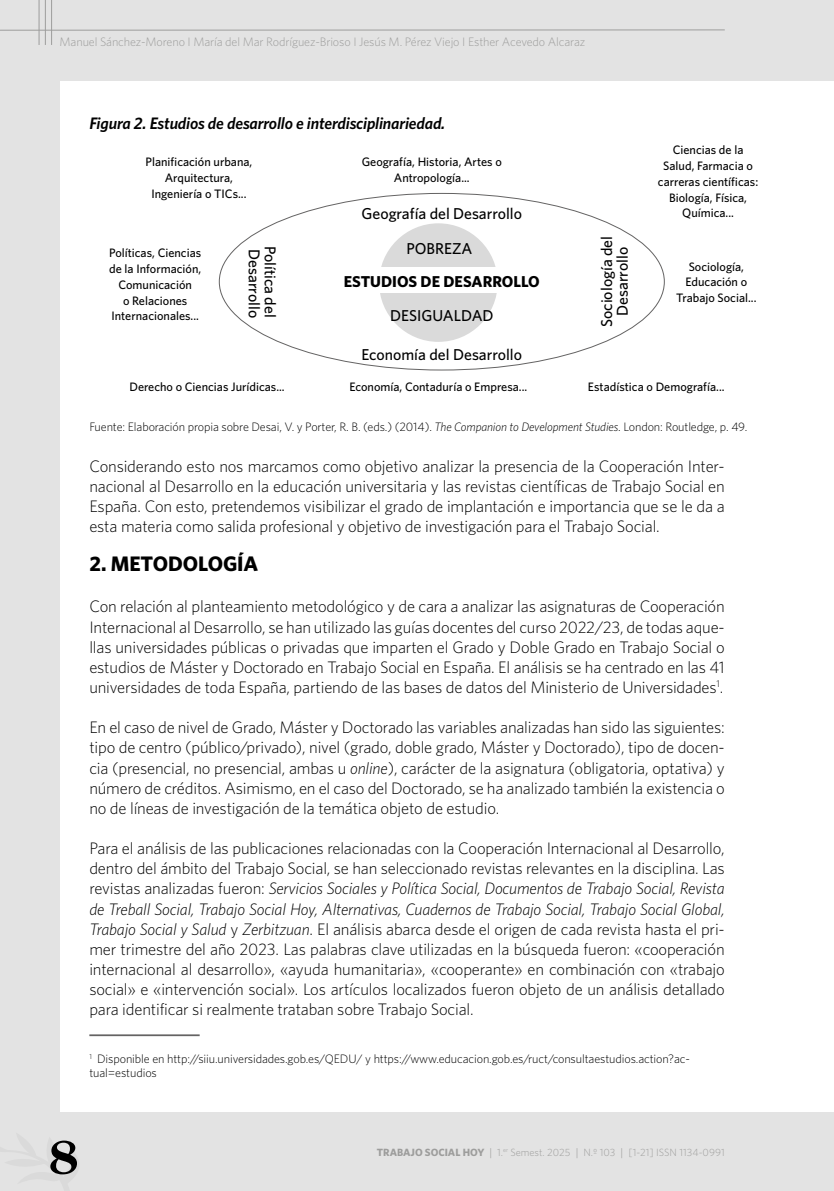
<style>
.page{position:relative;width:834px;height:1191px;background:#fff}
.page>*{position:absolute;margin:0;border:0;box-sizing:border-box;transform-origin:0 0}
.t1{font:700 52.5px "Miller Text";color:#000}
.t2{font:700 21px "Whitney";letter-spacing:-.01em;color:#000}
.t3{font:300 16.62px/20.1px "Whitney";letter-spacing:-.01em;color:#000;text-align:justify}
.t4{font:italic 600 16.62px "Whitney";letter-spacing:-.01em;color:#000}
.t5{font:500 15.75px/15.8px "Whitney";color:#000;text-align:center}
.t6{font:700 15.75px "Whitney";color:#000}
.t7{font:500 12.25px/15.8px "Whitney";color:#000;text-align:center}
.t8{font:300 12.25px/14px "Whitney";letter-spacing:-.01em;color:#000}
.t9{font:300 12.25px "Whitney";letter-spacing:-.01em;color:#9d9d9c}
.t10{font:300 10.5px "Whitney";color:#9d9d9c}
.s1{font-style:italic}
.s2{font-weight:700}
.s3{font-family:"Miller Text";font-weight:400}
</style>
<div class="page">
<div style="left:0;top:0;width:833px;height:1191px;background:#e3e3e3"></div>
<div style="left:60px;top:81px;width:773px;height:1030px;background:#fff"></div>
<hr style="left:39px;top:0;width:1px;height:45px;background:#9d9d9c">
<hr style="left:0;top:30px;width:724px;height:1px;background:#9d9d9c">
<hr style="left:45px;top:0;width:1px;height:45px;background:#9d9d9c">
<hr style="left:51px;top:0;width:1px;height:45px;background:#9d9d9c">
<div style="left:379px;top:223px;width:118px;height:119px;background:#dadada;border-radius:50%"></div>
<hr style="left:89px;top:1034px;width:111px;height:2px;background:#646363">
<div style="left:334px;top:267px;width:214px;height:26px;background:#fff"></div>
<p class="t9" style="left:60px;top:34px;width:527px">Manuel Sánchez-Moreno І María del Mar Rodríguez-Brioso І Jesús M. Pérez Viejo І Esther Acevedo Alcaraz</p>
<p class="t4" style="left:89px;top:112px;width:357px">Figura 2. Estudios de desarrollo e interdisciplinariedad.</p>
<p class="t7" style="left:145px;top:154px;width:108px">Planificación urbana,<br>Arquitectura,<br>Ingeniería o TICs...</p>
<p class="t7" style="left:109px;top:245px;width:93px">Políticas, Ciencias de la Información,<br>Comunicación<br>o Relaciones<br>Internacionales...</p>
<p class="t5" style="left:262px;top:249px;width:70px;rotate:90deg">Desarrollo</p>
<p class="t5" style="left:278px;top:246px;width:73px;rotate:90deg">Política del</p>
<p class="t7" style="left:361px;top:154px;width:142px">Geografía, Historia, Artes o<br>Antropología...</p>
<p class="t5" style="left:361px;top:205px;width:162px">Geografía del Desarrollo</p>
<p class="t5" style="left:406px;top:240px;width:67px">POBREZA</p>
<p class="t6" style="left:344px;top:270px;width:197px">ESTUDIOS DE DESARROLLO</p>
<p class="t5" style="left:390px;top:307px;width:105px">DESIGUALDAD</p>
<p class="t5" style="left:361px;top:346px;width:162px">Economía del Desarrollo</p>
<p class="t7" style="left:129px;top:379px;width:157px">Derecho o Ciencias Jurídicas...</p>
<p class="t7" style="left:349px;top:379px;width:179px">Economía, Contaduría o Empresa...</p>
<p class="t5" style="left:598px;top:327px;width:93px;rotate:-90deg">Sociología del<br>Desarrollo</p>
<p class="t7" style="left:657px;top:142px;width:102px">Ciencias de la<br>Salud, Farmacia o carreras científicas:<br>Biología, Física,<br>Química...</p>
<p class="t7" style="left:676px;top:258px;width:82px">Sociología,<br>Educación o<br>Trabajo Social...</p>
<p class="t7" style="left:588px;top:379px;width:138px">Estadística o Demografía...</p>
<p class="t8" style="left:89px;top:419px;width:659px">Fuente: Elaboración propia sobre Desai, V. y Porter, R. B. (eds.) (2014). <span class="s1">The Companion to Development Studies</span>. London: Routledge, p. 49.</p>
<p class="t3" style="left:89px;top:455px;width:636px">Considerando esto nos marcamos como objetivo analizar la presencia de la Cooperación Inter&shy;nacional al Desarrollo en la educación universitaria y las revistas científicas de Trabajo Social en España. Con esto, pretendemos visibilizar el grado de implantación e importancia que se le da a esta materia como salida profesional y objetivo de investigación para el Trabajo Social.</p>
<p class="t2" style="left:89px;top:550px;width:170px">2. METODOLOGÍA</p>
<p class="t3" style="left:89px;top:596px;width:637px">Con relación al planteamiento metodológico y de cara a analizar las asignaturas de Cooperación Internacional al Desarrollo, se han utilizado las guías docentes del curso 2022/23, de todas aque&shy;llas universidades públicas o privadas que imparten el Grado y Doble Grado en Trabajo Social o estudios de Máster y Doctorado en Trabajo Social en España. El análisis se ha centrado en las 41 universidades de toda España, partiendo de las bases de datos del Ministerio de Universidades<sup>1</sup>.</p>
<p class="t3" style="left:89px;top:717px;width:637px">En el caso de nivel de Grado, Máster y Doctorado las variables analizadas han sido las siguientes: tipo de centro (público/privado), nivel (grado, doble grado, Máster y Doctorado), tipo de docen&shy;cia (presencial, no presencial, ambas u <span class="s1">online</span>), carácter de la asignatura (obligatoria, optativa) y número de créditos. Asimismo, en el caso del Doctorado, se ha analizado también la existencia o no de líneas de investigación de la temática objeto de estudio.</p>
<p class="t3" style="left:89px;top:837px;width:637px">Para el análisis de las publicaciones relacionadas con la Cooperación Internacional al Desarrollo, dentro del ámbito del Trabajo Social, se han seleccionado revistas relevantes en la disciplina. Las revistas analizadas fueron: <span class="s1">Servicios Sociales y Política Social, Documentos de Trabajo Social, Revista de Treball Social, Trabajo Social Hoy, Alternativas, Cuadernos de Trabajo Social, Trabajo Social Global, Trabajo Social y Salud</span> y <span class="s1">Zerbitzuan</span>. El análisis abarca desde el origen de cada revista hasta el pri&shy;mer trimestre del año 2023. Las palabras clave utilizadas en la búsqueda fueron: «cooperación internacional al desarrollo», «ayuda humanitaria», «cooperante» en combinación con «trabajo social» e «intervención social». Los artículos localizados fueron objeto de un análisis detallado para identificar si realmente trataban sobre Trabajo Social.</p>
<p class="t8" style="left:89px;top:1051px;width:602px"><sup>1</sup> Disponible en http://siiu.universidades.gob.es/QEDU/ y https://www.educacion.gob.es/ruct/consultaestudios.action?ac&shy;tual=estudios</p>
<h1 class="t1" style="left:48px;top:1124px;width:33px">8</h1>
<p class="t10" style="left:377px;top:1145px;width:349px"><span class="s2">TRABAJO SOCIAL HOY</span> <span class="s3">|</span> 1.<sup>er</sup> Semest. 2025 <span class="s3">|</span> N.º 103 <span class="s3">|</span> [1-21] ISSN 1134-0991</p>
</div>
